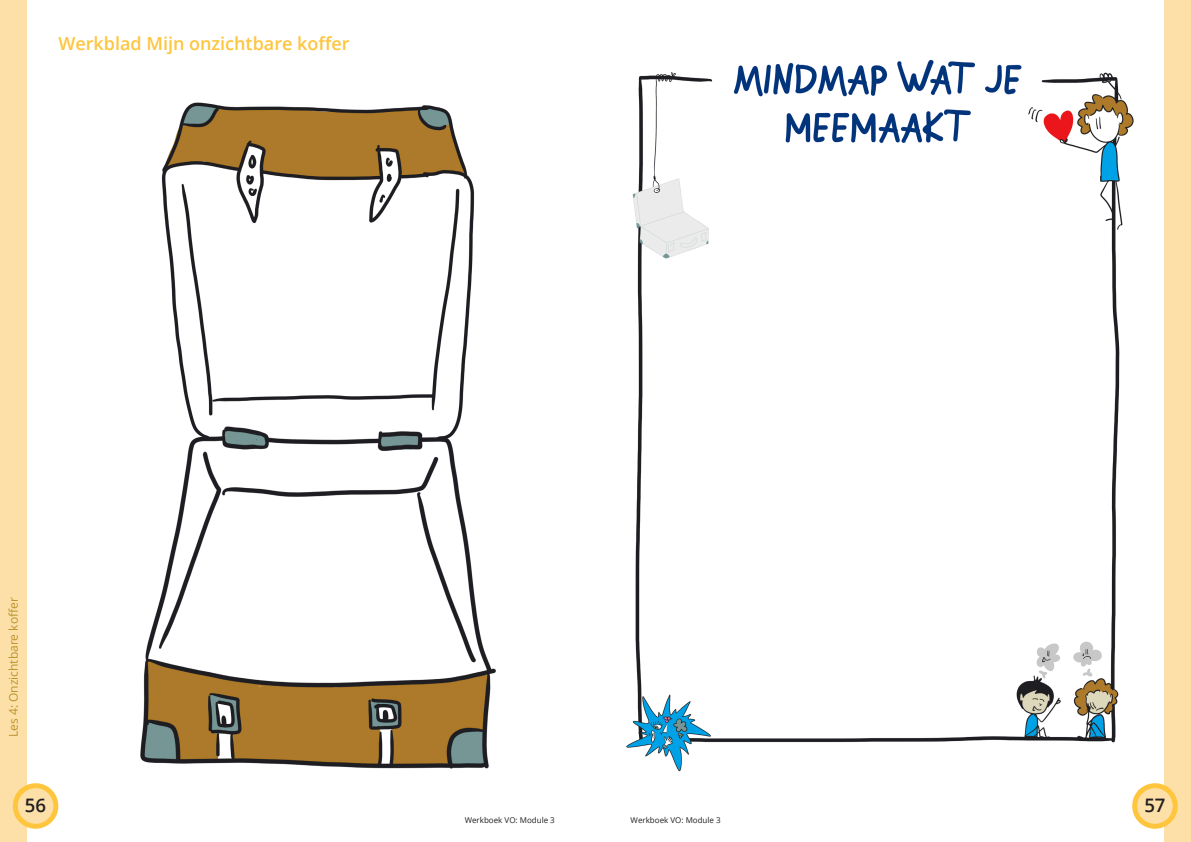
<style>
.page{position:relative;width:1191px;height:842px;background:#fff}
.page>*{position:absolute;margin:0;border:0;box-sizing:border-box;transform-origin:0 0}
.t1{font:600 18.6px "Open Sans";color:#231f20}
.Subkopje{font:600 18px "Open Sans";color:#fec53d}
.Broodtekst{font:12px "Open Sans";color:#bb932d}
.t2{font:8px "Open Sans";color:#231f20}
</style>
<div class="page">
<div style="left:1164px;top:0;width:27px;height:842px;background:#fce0a8"></div>
<div style="left:0;top:0;width:27px;height:842px;background:#fce0a8"></div>
<svg style="left:1132px;top:783px;width:46px;height:46px"></svg>
<svg style="left:12px;top:783px;width:47px;height:46px"></svg>
<img style="left:140px;top:102px;width:356px;height:667px">
<img style="left:626px;top:60px;width:517px;height:724px">
<p class="Subkopje" style="left:58px;top:31px;width:293px">Werkblad Mijn onzichtbare koffer</p>
<p class="Broodtekst" style="left:5px;top:737px;width:141px;rotate:-90deg">Les 4: Onzichtbare koffer</p>
<h1 class="t1" style="left:25px;top:793px;width:23px">56</h1>
<h1 class="t1" style="left:1144px;top:793px;width:23px">57</h1>
<p class="t2" style="left:465px;top:814px;width:92px">Werkboek VO: Module 3</p>
<p class="t2" style="left:630px;top:814px;width:92px">Werkboek VO: Module 3</p>
</div>
